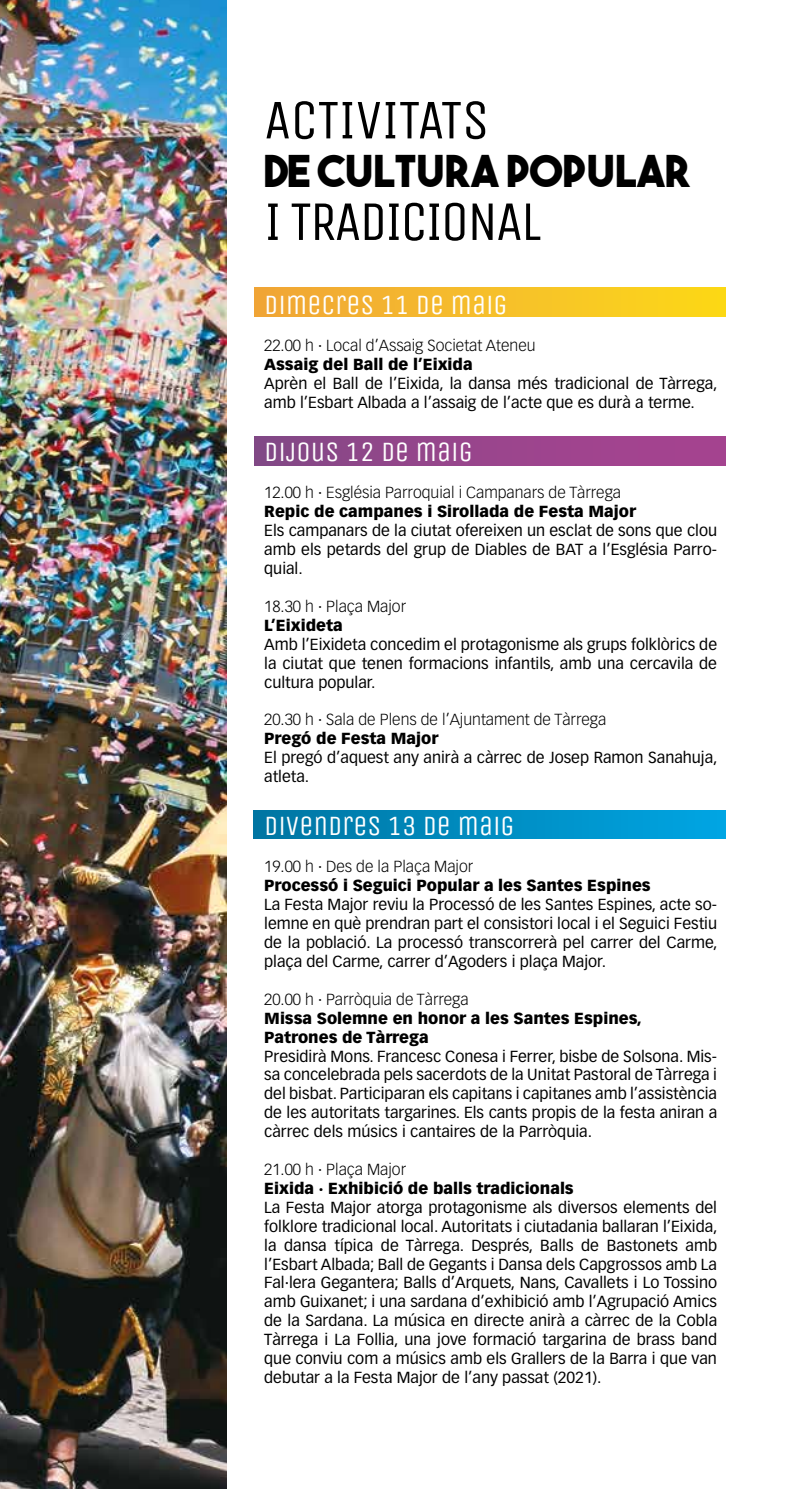
<style>
.page{position:relative;width:794px;height:1489px;background:#fff}
.page>*{position:absolute;margin:0;border:0;box-sizing:border-box;transform-origin:0 0}
.t1{font:56px "Unica One";letter-spacing:-.04em;color:#000}
.t2{font:56px "Unica One";letter-spacing:-.01em;color:#000}
.t3{font:43.75px "The Bold Font";letter-spacing:-.01em;color:#000}
.t4{font:28px "Unica One";color:#fff}
.t5{font:15.75px/18.9px "Vectora LH";color:#000;text-align:justify}
.t6{font:900 15.75px/18.9px "Vectora LH";color:#000}
.t7{font:300 15.75px "Vectora LH";color:#000}
</style>
<div class="page">
<div style="left:253px;top:810px;width:472px;height:28px;background:linear-gradient(to right,#0075a1,#00a5e3)"></div>
<div style="left:254px;top:437px;width:471px;height:28px;background:linear-gradient(to right,#854887,#aa4291)"></div>
<div style="left:254px;top:288px;width:471px;height:28px;background:linear-gradient(to right,#f0a538,#fcd919)"></div>
<img style="left:0;top:0;width:227px;height:1488px">
<h1 class="t2" style="left:264px;top:87px;width:227px">ACTIVITATS</h1>
<h2 class="t3" style="left:264px;top:144px;width:429px">DE CULTURA POPULAR</h2>
<h1 class="t1" style="left:264px;top:188px;width:279px">I TRADICIONAL</h1>
<h3 class="t4" style="left:264px;top:288px;width:245px">DIMECRES 11 DE MAIG</h3>
<p class="t7" style="left:264px;top:336px;width:273px">22.00 h · Local d’Assaig Societat Ateneu</p>
<p class="t6" style="left:264px;top:355px;width:210px">Assaig del Ball de l’Eixida</p>
<p class="t5" style="left:264px;top:374px;width:455px">Aprèn el Ball de l’Eixida, la dansa més tradicional de Tàrrega, amb l’Esbart Albada a l’assaig de l’acte que es durà a terme.</p>
<h3 class="t4" style="left:264px;top:435px;width:210px">DIJOUS 12 DE MAIG</h3>
<p class="t7" style="left:264px;top:483px;width:358px">12.00 h · Església Parroquial i Campanars de Tàrrega</p>
<p class="t6" style="left:264px;top:502px;width:373px">Repic de campanes i Sirollada de Festa Major</p>
<p class="t5" style="left:264px;top:521px;width:454px">Els campanars de la ciutat ofereixen un esclat de sons que clou amb els petards del grup de Diables de BAT a l’Església Parro&shy;quial.</p>
<p class="t7" style="left:264px;top:597px;width:143px">18.30 h · Plaça Major</p>
<p class="t6" style="left:264px;top:615px;width:80px">L’Eixideta</p>
<p class="t5" style="left:264px;top:634px;width:454px">Amb l’Eixideta concedim el protagonisme als grups folklòrics de la ciutat que tenen formacions infantils, amb una cercavila de cultura popular.</p>
<p class="t7" style="left:264px;top:710px;width:343px">20.30 h · Sala de Plens de l’Ajuntament de Tàrrega</p>
<p class="t6" style="left:264px;top:729px;width:176px">Pregó de Festa Major</p>
<p class="t5" style="left:264px;top:748px;width:455px">El pregó d’aquest any anirà a càrrec de Josep Ramon Sanahuja, atleta.</p>
<h3 class="t4" style="left:264px;top:809px;width:252px">DIVENDRES 13 DE MAIG</h3>
<p class="t7" style="left:264px;top:857px;width:211px">19.00 h · Des de la Plaça Major</p>
<p class="t6" style="left:264px;top:876px;width:388px">Processó i Seguici Popular a les Santes Espines</p>
<p class="t5" style="left:264px;top:895px;width:455px">La Festa Major reviu la Processó de les Santes Espines, acte so&shy;lemne en què prendran part el consistori local i el Seguici Festiu de la població. La processó transcorrerà pel carrer del Carme, plaça del Carme, carrer d’Agoders i plaça Major.</p>
<p class="t7" style="left:264px;top:990px;width:206px">20.00 h · Parròquia de Tàrrega</p>
<p class="t6" style="left:264px;top:1008px;width:379px">Missa Solemne en honor a les Santes Espines,<br>Patrones de Tàrrega</p>
<p class="t5" style="left:264px;top:1046px;width:454px">Presidirà Mons. Francesc Conesa i Ferrer, bisbe de Solsona. Mis&shy;sa concelebrada pels sacerdots de la Unitat Pastoral de Tàrrega i del bisbat. Participaran els capitans i capitanes amb l’assistència de les autoritats targarines. Els cants propis de la festa aniran a càrrec dels músics i cantaires de la Parròquia.</p>
<p class="t7" style="left:264px;top:1160px;width:143px">21.00 h · Plaça Major</p>
<p class="t6" style="left:264px;top:1178px;width:311px">Eixida · Exhibició de balls tradicionals</p>
<p class="t5" style="left:264px;top:1197px;width:455px">La Festa Major atorga protagonisme als diversos elements del folklore tradicional local. Autoritats i ciutadania ballaran l’Eixida, la dansa típica de Tàrrega. Després, Balls de Bastonets amb l’Esbart Albada; Ball de Gegants i Dansa dels Capgrossos amb La Fal·lera Gegantera; Balls d’Arquets, Nans, Cavallets i Lo Tossino amb Guixanet; i una sardana d’exhibició amb l’Agrupació Amics de la Sardana. La música en directe anirà a càrrec de la Cobla Tàrrega i La Follia, una jove formació targarina de brass band que conviu com a músics amb els Grallers de la Barra i que van debutar a la Festa Major de l’any passat (2021).</p>
</div>
